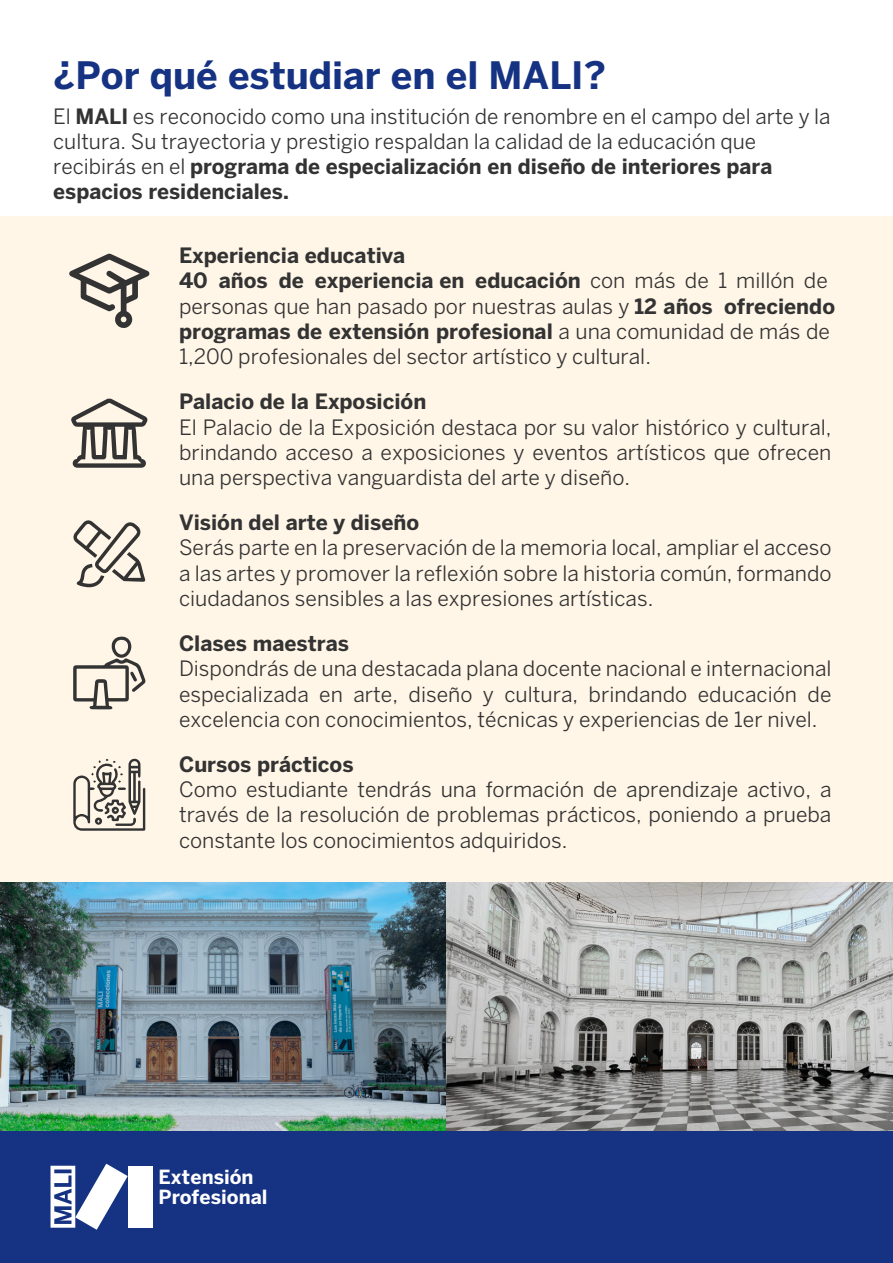
<style>
.page{position:relative;width:893px;height:1263px;background:#fff}
.page>*{position:absolute;margin:0;border:0;box-sizing:border-box;transform-origin:0 0}
.t1{font:700 37.5px "Benton Sans FB";color:#163282}
.t2{font:21px/25.2px "Benton Sans FB";color:#333;text-align:justify}
.t3{font:700 21px "Benton Sans FB";color:#333}
.t4{font:700 19.35px/20.7px "Benton Sans FB";color:#fff}
.s1{font-weight:700}
</style>
<div class="page">
<div style="left:0;top:216px;width:893px;height:666px;background:#fff6e7"></div>
<svg style="left:71px;top:398px;width:77px;height:70px"></svg>
<svg style="left:73px;top:520px;width:73px;height:68px"></svg>
<svg style="left:73px;top:636px;width:73px;height:73px"></svg>
<svg style="left:73px;top:758px;width:72px;height:73px"></svg>
<svg style="left:69px;top:253px;width:80px;height:75px"></svg>
<div style="left:0;top:1130px;width:893px;height:133px;background:#163282"></div>
<div style="left:128px;top:1166px;width:24px;height:62px;background:#fff"></div>
<svg style="left:51px;top:1164px;width:77px;height:66px"></svg>
<img style="left:0;top:882px;width:447px;height:248px">
<img style="left:447px;top:882px;width:446px;height:248px">
<h1 class="t1" style="left:53px;top:53px;width:554px">¿Por qué estudiar en el MALI?</h1>
<p class="t2" style="left:53px;top:103px;width:779px;text-align:left">El <span class="s1">MALI</span> es reconocido como una institución de renombre en el campo del arte y la cultura. Su trayectoria y prestigio respaldan la calidad de la educación que recibirás en el <span class="s1">programa de especialización en diseño de interiores para espacios residenciales.</span></p>
<p class="t2" style="left:179px;top:243px;width:658px;text-align:left"><span class="s1">Experiencia educativa<br>40 años de experiencia en educación</span> con más de 1 millón de personas que han pasado por nuestras aulas y <span class="s1">12 años ofreciendo programas de extensión profesional</span> a una comunidad de más de 1,200 profesionales del sector artístico y cultural.</p>
<p class="t3" style="left:179px;top:389px;width:249px">Palacio de la Exposición</p>
<p class="t2" style="left:179px;top:414px;width:654px">El Palacio de la Exposición destaca por su valor histórico y cultural, brindando acceso a exposiciones y eventos artísticos que ofrecen una perspectiva vanguardista del arte y diseño.</p>
<p class="t3" style="left:179px;top:510px;width:242px">Visión del arte y diseño</p>
<p class="t2" style="left:179px;top:535px;width:654px">Serás parte en la preservación de la memoria local, ampliar el acceso a las artes y promover la reflexión sobre la historia común, formando ciudadanos sensibles a las expresiones artísticas.</p>
<p class="t3" style="left:179px;top:631px;width:171px">Clases maestras</p>
<p class="t2" style="left:179px;top:656px;width:654px">Dispondrás de una destacada plana docente nacional e internacional especializada en arte, diseño y cultura, brindando educación de excelencia con conocimientos, técnicas y experiencias de 1er nivel.</p>
<p class="t3" style="left:179px;top:752px;width:176px">Cursos prácticos</p>
<p class="t2" style="left:179px;top:777px;width:654px">Como estudiante tendrás una formación de aprendizaje activo, a través de la resolución de problemas prácticos, poniendo a prueba constante los conocimientos adquiridos.</p>
<p class="t4" style="left:159px;top:1166px;width:111px">Extensión<br>Profesional</p>
</div>
